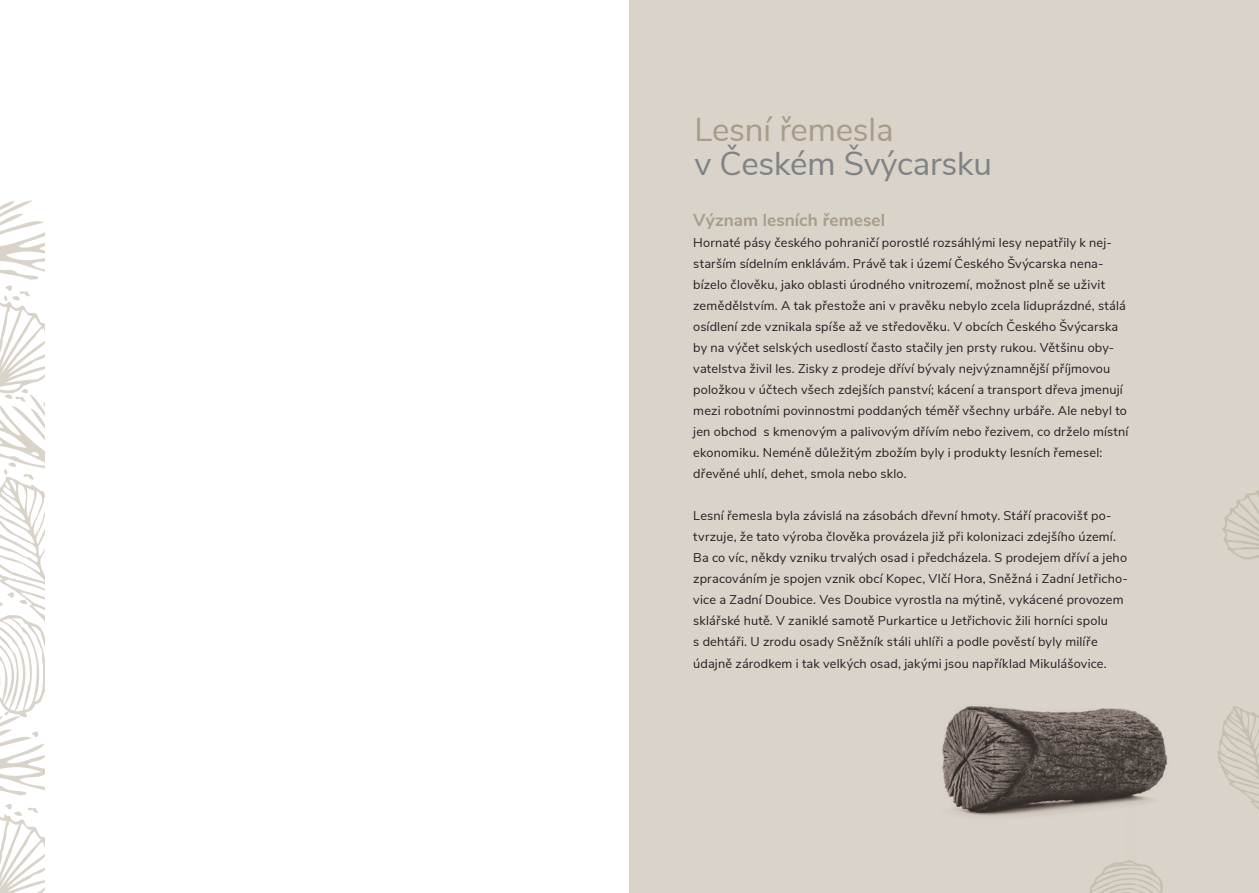
<style>
.page{position:relative;width:1259px;height:893px;background:#fff}
.page>*{position:absolute;margin:0;border:0;box-sizing:border-box;transform-origin:0 0}
.t1{font:33px "Nunito Sans";letter-spacing:-.005em;color:#808285}
.t2{font:33px "Nunito Sans";letter-spacing:-.005em;color:#a89c89}
.t3{font:700 17.25px "Nunito Sans";color:#a89c89}
.t4{font:12.75px/21px "Nunito Sans";letter-spacing:.01em;color:#231f20}
</style>
<div class="page">
<div style="left:629px;top:0;width:630px;height:893px;background:#d9d3ca"></div>
<svg style="left:1089px;top:860px;width:74px;height:33px;background:#d3ccc1"></svg>
<svg style="left:1222px;top:489px;width:37px;height:74px;background:#d4cdc2"></svg>
<svg style="left:1217px;top:706px;width:42px;height:129px;background:#d4cec4"></svg>
<svg style="left:0;top:804px;width:45px;height:89px"></svg>
<svg style="left:0;top:201px;width:45px;height:594px"></svg>
<h1 class="t2" style="left:694px;top:107px;width:201px">Lesní řemesla</h1>
<h1 class="t1" style="left:694px;top:142px;width:299px">v Českém Švýcarsku</h1>
<h2 class="t3" style="left:693px;top:208px;width:193px">Význam lesních řemesel</h2>
<p class="t4" style="left:693px;top:232px;width:437px">Hornaté pásy českého pohraničí porostlé rozsáhlými lesy nepatřily k nej&shy;starším sídelním enklávám. Právě tak i území Českého Švýcarska nena&shy;bízelo člověku, jako oblasti úrodného vnitrozemí, možnost plně se uživit zemědělstvím. A tak přestože ani v pravěku nebylo zcela liduprázdné, stálá osídlení zde vznikala spíše až ve středověku. V obcích Českého Švýcarska by na výčet selských usedlostí často stačily jen prsty rukou. Většinu oby&shy;vatelstva živil les. Zisky z prodeje dříví bývaly nejvýznamnější příjmovou položkou v účtech všech zdejších panství; kácení a transport dřeva jmenují mezi robotními povinnostmi poddaných téměř všechny urbáře. Ale nebyl to jen obchod s kmenovým a palivovým dřívím nebo řezivem, co drželo místní ekonomiku. Neméně důležitým zbožím byly i produkty lesních řemesel: dřevěné uhlí, dehet, smola nebo sklo.</p>
<p class="t4" style="left:693px;top:505px;width:436px">Lesní řemesla byla závislá na zásobách dřevní hmoty. Stáří pracovišť po&shy;tvrzuje, že tato výroba člověka provázela již při kolonizaci zdejšího území.<br>Ba co víc, někdy vzniku trvalých osad i předcházela. S prodejem dříví a jeho zpracováním je spojen vznik obcí Kopec, Vlčí Hora, Sněžná i Zadní Jetřicho&shy;vice a Zadní Doubice. Ves Doubice vyrostla na mýtině, vykácené provozem sklářské hutě. V zaniklé samotě Purkartice u Jetřichovic žili horníci spolu<br>s dehtáři. U zrodu osady Sněžník stáli uhlíři a podle pověstí byly milíře</p>
<p class="t4" style="left:693px;top:654px;width:415px">údajně zárodkem i tak velkých osad, jakými jsou například Mikulášovice.</p>
</div>
